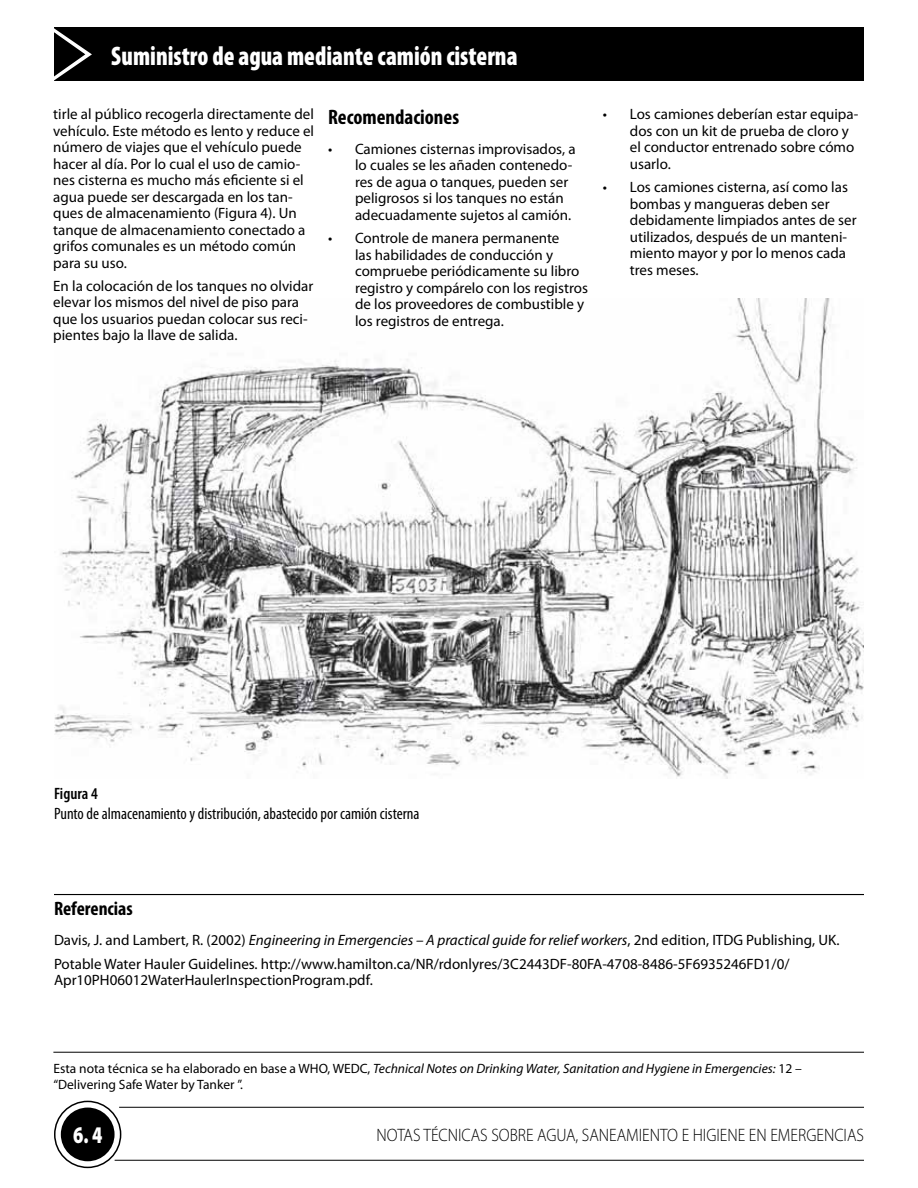
<style>
.page{position:relative;width:918px;height:1188px;background:#fff}
.page>*{position:absolute;margin:0;border:0;box-sizing:border-box;transform-origin:0 0}
.t1{font:900 condensed 27px "Myriad Pro";color:#fff;scale:.9 1}
.t2{font:900 24px "Myriad Pro";color:#fff;scale:.75 1}
.t3{font:700 condensed 21px "Myriad Pro";color:#000}
.t4{font:700 condensed 19.5px "Myriad Pro";color:#000}
.t5{font:300 18px "Myriad Pro";color:#000;scale:.9 1}
.t6{font:condensed 16.5px "Myriad Pro";color:#000}
.t7{font:600 condensed 16.5px "Myriad Pro";color:#000}
.t8{font:15px/16.5px "Myriad Pro";color:#000}
.t9{font:13.5px/16.5px "Myriad Pro";color:#000}
.s1{font-style:italic}
</style>
<div class="page">
<hr style="left:119px;top:1107px;width:745px;height:1px;background:#000">
<hr style="left:115px;top:1160px;width:749px;height:1px;background:#000">
<svg style="left:55px;top:1101px;width:66px;height:66px"></svg>
<div style="left:54px;top:1101px;width:67px;height:67px;border:2px solid #000;border-radius:50%"></div>
<div style="left:61px;top:1108px;width:54px;height:53px;background:#000;border-radius:50%"></div>
<div style="left:54px;top:27px;width:810px;height:54px;background:#000"></div>
<svg style="left:54px;top:28px;width:38px;height:53px"></svg>
<img style="left:54px;top:298px;width:810px;height:481px">
<hr style="left:54px;top:894px;width:810px;height:1px;background:#000">
<hr style="left:53px;top:1052px;width:811px;height:1px;background:#000">
<h1 class="t1" style="left:111px;top:38px;width:453px">Suministro de agua mediante camión cisterna</h1>
<p class="t8" style="left:53px;top:106px;width:262px">tirle al público recogerla directamente del vehículo. Este método es lento y reduce el número de viajes que el vehículo puede hacer al día. Por lo cual el uso de camio&shy;nes cisterna es mucho más eficiente si el agua puede ser descargada en los tan&shy;ques de almacenamiento (Figura 4). Un tanque de almacenamiento conectado a grifos comunales es un método común para su uso.</p>
<p class="t8" style="left:53px;top:277px;width:262px">En la colocación de los tanques no olvidar elevar los mismos del nivel de piso para que los usuarios puedan colocar sus reci&shy;pientes bajo la llave de salida.</p>
<h3 class="t3" style="left:328px;top:104px;width:133px">Recomendaciones</h3>
<p class="t8" style="left:355px;top:140px;width:222px;text-indent:-27px">• Camiones cisternas improvisados, a lo cuales se les añaden contenedo&shy;res de agua o tanques, pueden ser peligrosos si los tanques no están adecuadamente sujetos al camión.</p>
<p class="t8" style="left:355px;top:229px;width:234px;text-indent:-27px">• Controle de manera permanente<br>las habilidades de conducción y compruebe periódicamente su libro registro y compárelo con los registros de los proveedores de combustible y los registros de entrega.</p>
<p class="t8" style="left:630px;top:106px;width:230px;text-indent:-27px">• Los camiones deberían estar equipa&shy;dos con un kit de prueba de cloro y el conductor entrenado sobre cómo usarlo.</p>
<p class="t8" style="left:630px;top:178px;width:228px;text-indent:-27px">• Los camiones cisterna, así como las bombas y mangueras deben ser debidamente limpiados antes de ser utilizados, después de un manteni&shy;miento mayor y por lo menos cada tres meses.</p>
<p class="t7" style="left:54px;top:783px;width:45px">Figura 4</p>
<p class="t6" style="left:54px;top:803px;width:367px">Punto de almacenamiento y distribución, abastecido por camión cisterna</p>
<h3 class="t4" style="left:54px;top:897px;width:80px">Referencias</h3>
<p class="t8" style="left:54px;top:928px;width:787px;line-height:23.2px">Davis, J. and Lambert, R. (2002) <span class="s1">Engineering in Emergencies – A practical guide for relief workers</span>, 2nd edition, ITDG Publishing, UK.<br>Potable Water Hauler Guidelines. http://www.hamilton.ca/NR/rdonlyres/3C2443DF-80FA-4708-8486-5F6935246FD1/0/</p>
<p class="t8" style="left:54px;top:972px;width:320px">Apr10PH06012WaterHaulerInspectionProgram.pdf.</p>
<p class="t9" style="left:53px;top:1060px;width:750px">Esta nota técnica se ha elaborado en base a WHO, WEDC, <span class="s1">Technical Notes on Drinking Water, Sanitation and Hygiene in Emergencies:</span> 12 – “Delivering Safe Water by Tanker ”.</p>
<h2 class="t2" style="left:73px;top:1118px;width:41px">6. 4</h2>
<p class="t5" style="left:377px;top:1124px;width:543px">NOTAS TÉCNICAS SOBRE AGUA, SANEAMIENTO E HIGIENE EN EMERGENCIAS</p>
</div>
